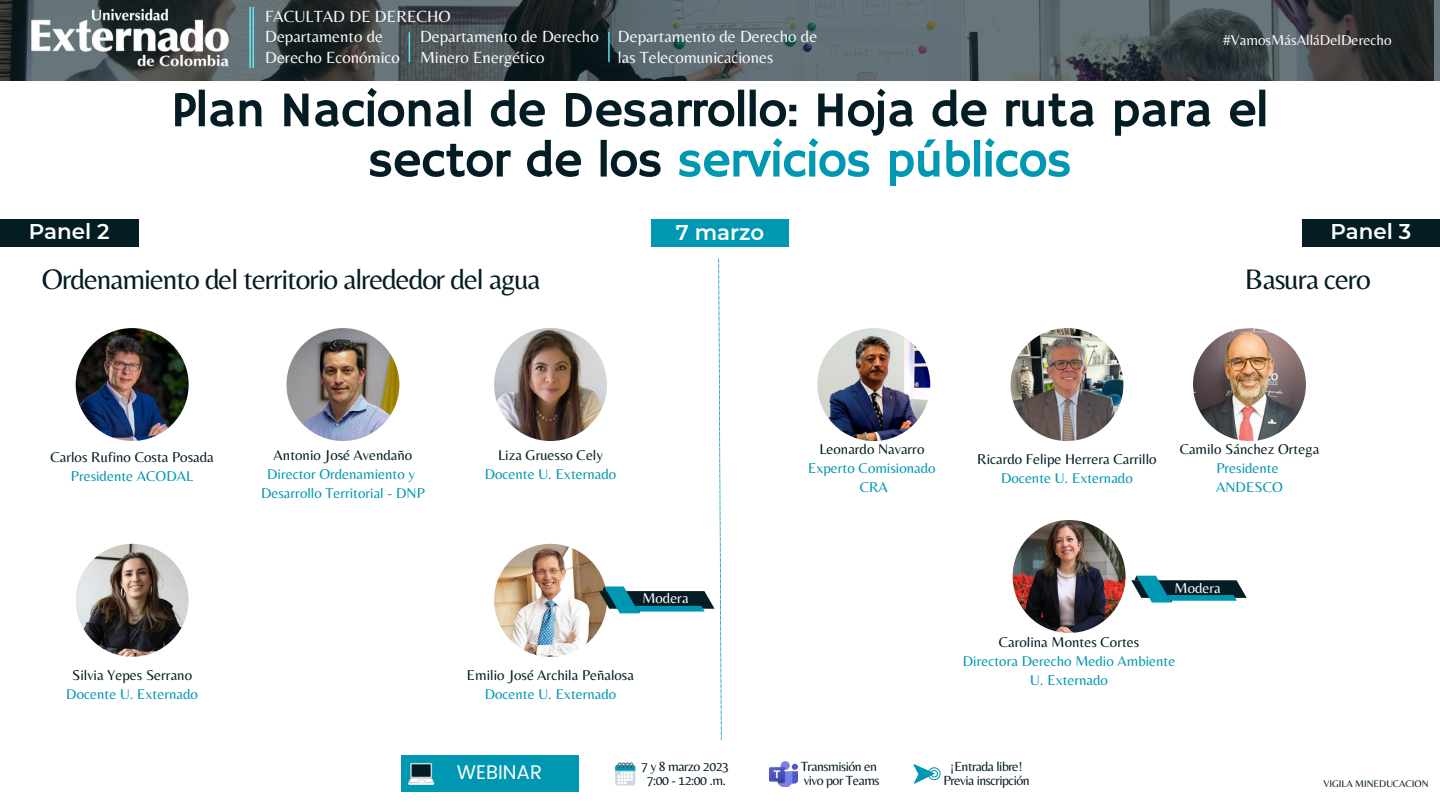
<style>
.page{position:relative;width:1440px;height:810px;background:#fff}
.page>*{position:absolute;margin:0;border:0;box-sizing:border-box;transform-origin:0 0}
.t1{font:50.4px/50.2px "Hammersmith One";letter-spacing:-.02em;color:#041c23;text-align:center}
.t2{font:29.4px "Belleza";letter-spacing:-.035em;color:#041c23}
.t3{font:600 21.4px "Montserrat";color:#feffff}
.t4{font:19.7px "Poppins";color:#fffefe}
.t5{font:16.8px/20.6px "Belleza";color:#f9f9f9}
.t6{font:15px "Belleza";color:#f9f9f9}
.t7{font:14.8px/18.8px "Belleza";color:#0097b2;text-align:center}
.t8{font:14.8px "Belleza";color:#041c23}
.t9{font:14.8px "Belleza";color:#fff}
.t10{font:13.8px/14.7px "Belleza";letter-spacing:-.035em;color:#041c23;text-align:center}
.t11{font:10px "Belleza";color:#041c23}
.s1{color:#0097b2}
</style>
<div class="page">
<svg style="left:0;top:0;width:1440px;height:81px;background:#475155"></svg>
<hr style="left:249px;top:7px;width:2px;height:61px;background:#5ce1e6">
<hr style="left:252px;top:7px;width:2px;height:61px;background:#5ce1e6">
<img style="left:20px;top:0;width:220px;height:75px">
<hr style="left:608px;top:32px;width:2px;height:30px;background:#5ce1e6">
<hr style="left:409px;top:32px;width:1px;height:30px;background:#5ce1e6">
<div style="left:1302px;top:219px;width:138px;height:28px;background:#041c23"></div>
<img style="left:494px;top:544px;width:113px;height:113px;border-radius:50%">
<img style="left:494px;top:328px;width:113px;height:113px;border-radius:50%">
<img style="left:286px;top:328px;width:113px;height:113px;border-radius:50%">
<img style="left:76px;top:328px;width:113px;height:113px;border-radius:50%">
<div style="left:0;top:219px;width:138px;height:28px;background:#041c23"></div>
<div style="left:651px;top:219px;width:138px;height:28px;background:#0097b2"></div>
<svg style="left:599px;top:259px;width:123px;height:481px"></svg>
<img style="left:76px;top:544px;width:113px;height:113px;border-radius:50%">
<img style="left:1193px;top:328px;width:113px;height:113px;border-radius:50%">
<img style="left:817px;top:328px;width:113px;height:113px;border-radius:50%">
<img style="left:1013px;top:520px;width:113px;height:113px;border-radius:50%">
<svg style="left:1131px;top:576px;width:116px;height:27px"></svg>
<img style="left:1010px;top:328px;width:113px;height:113px;border-radius:50%">
<svg style="left:913px;top:764px;width:28px;height:20px"></svg>
<img style="left:770px;top:761px;width:27px;height:26px">
<svg style="left:615px;top:762px;width:20px;height:24px"></svg>
<div style="left:401px;top:755px;width:177px;height:37px;background:#0097b2"></div>
<svg style="left:408px;top:763px;width:26px;height:22px"></svg>
<p class="t5" style="left:265px;top:6px;width:187px">FACULTAD DE DERECHO<br>Departamento de<br>Derecho Económico</p>
<p class="t5" style="left:420px;top:26px;width:180px;line-height:21px">Departamento de Derecho<br>Minero Energético</p>
<p class="t5" style="left:618px;top:26px;width:201px;line-height:21px">Departamento de Derecho de las Telecomunicaciones</p>
<p class="t6" style="left:1223px;top:31px;width:170px">#VamosMásAlláDelDerecho</p>
<h3 class="t3" style="left:29px;top:216px;width:82px">Panel 2</h3>
<h1 class="t1" style="left:171px;top:87px;width:1099px">Plan Nacional de Desarrollo: Hoja de ruta para el sector de los <span class="s1">servicios públicos</span></h1>
<h3 class="t3" style="left:676px;top:218px;width:90px">7 marzo</h3>
<h3 class="t3" style="left:1330px;top:216px;width:82px">Panel 3</h3>
<h2 class="t2" style="left:42px;top:261px;width:500px">Ordenamiento del territorio alrededor del agua</h2>
<h2 class="t2" style="left:1245px;top:261px;width:127px">Basura cero</h2>
<p class="t8" style="left:51px;top:448px;width:165px">Carlos Rufino Costa Posada</p>
<p class="t7" style="left:71px;top:466px;width:124px">Presidente ACODAL</p>
<p class="t8" style="left:274px;top:447px;width:140px">Antonio José Avendaño</p>
<p class="t7" style="left:261px;top:464px;width:165px">Director Ordenamiento y<br>Desarrollo Territorial - DNP</p>
<p class="t8" style="left:498px;top:447px;width:106px">Liza Gruesso Cely</p>
<p class="t7" style="left:485px;top:464px;width:133px">Docente U. Externado</p>
<p class="t8" style="left:819px;top:441px;width:107px">Leonardo Navarro</p>
<p class="t7" style="left:808px;top:459px;width:129px">Experto Comisionado<br>CRA</p>
<p class="t8" style="left:977px;top:450px;width:181px">Ricardo Felipe Herrera Carrillo</p>
<p class="t7" style="left:1001px;top:468px;width:133px">Docente U. Externado</p>
<p class="t8" style="left:1180px;top:441px;width:141px">Camilo Sánchez Ortega</p>
<p class="t7" style="left:1216px;top:459px;width:68px;text-align:left">Presidente<br>ANDESCO</p>
<p class="t9" style="left:642px;top:589px;width:48px">Modera</p>
<p class="t9" style="left:1175px;top:580px;width:48px">Modera</p>
<p class="t8" style="left:72px;top:667px;width:121px">Silvia Yepes Serrano</p>
<p class="t7" style="left:66px;top:685px;width:133px">Docente U. Externado</p>
<p class="t8" style="left:467px;top:667px;width:169px">Emilio José Archila Peñalosa</p>
<p class="t7" style="left:485px;top:685px;width:133px">Docente U. Externado</p>
<p class="t8" style="left:999px;top:633px;width:142px">Carolina Montes Cortes</p>
<p class="t7" style="left:963px;top:651px;width:214px">Directora Derecho Medio Ambiente<br>U. Externado</p>
<h3 class="t4" style="left:457px;top:758px;width:87px">WEBINAR</h3>
<p class="t10" style="left:641px;top:759px;width:90px">7 y 8 marzo 2023</p>
<p class="t10" style="left:647px;top:773px;width:81px">7:00 - 12:00 .m.</p>
<p class="t10" style="left:801px;top:759px;width:80px;text-align:left">Transmisión en vivo por Teams</p>
<p class="t10" style="left:943px;top:759px;width:88px">¡Entrada libre!<br>Previa inscripción</p>
<p class="t11" style="left:1323px;top:778px;width:107px">VIGILA MINEDUCACION</p>
</div>
